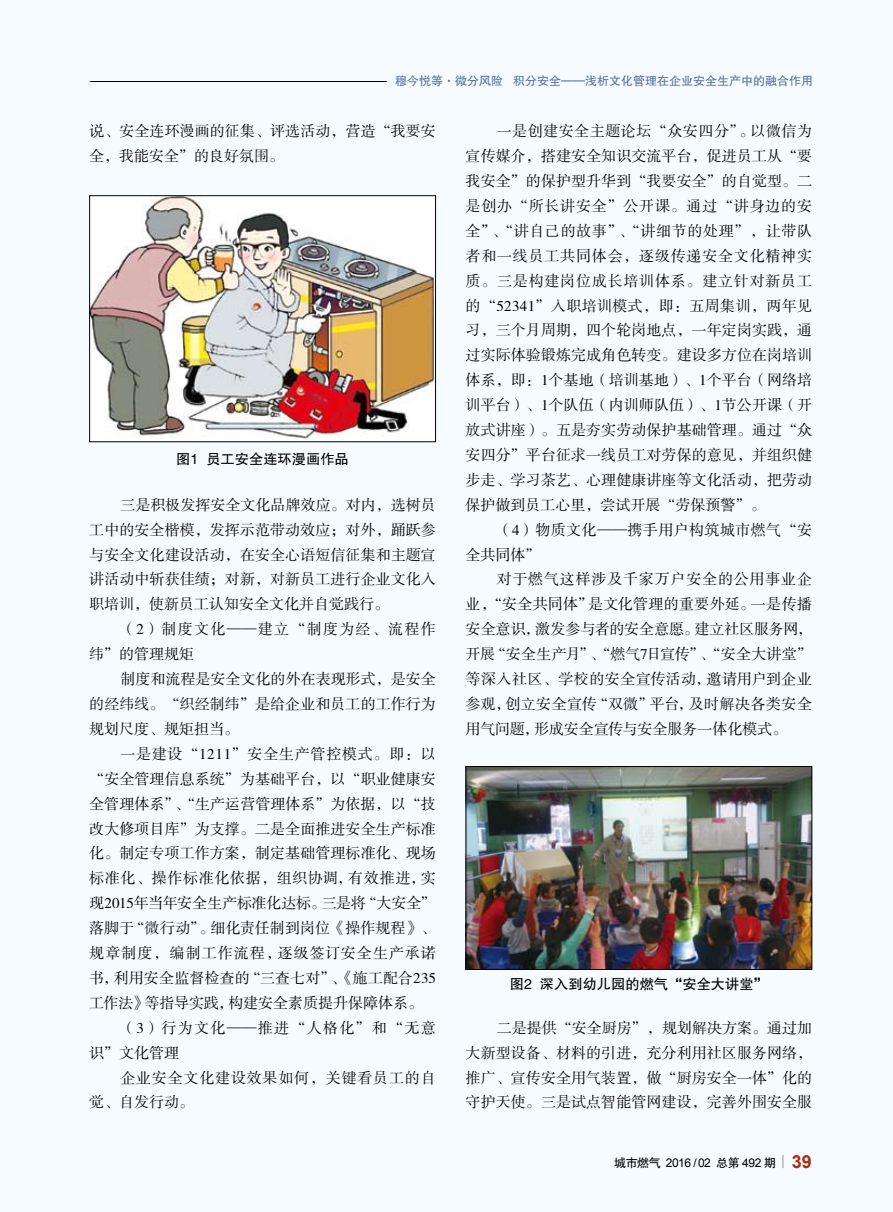
<style>
.page{position:relative;width:893px;height:1212px;background:#f5fbfe}
.page>*{position:absolute;margin:0;border:0;box-sizing:border-box;transform-origin:0 0}
.t1{font:15px/24.9px "FZSSJW GB1 0";letter-spacing:.005em;color:#000;text-align:justify}
.t2{font:15px/24.9px "FZSSJW GB1 0";letter-spacing:.085em;color:#000}
.t3{font:15px/24.9px "FZSSJW GB1 0";letter-spacing:.03em;color:#000}
.t4{font:15px "FZSSJW GB1 0";letter-spacing:.045em;color:#000}
.t5{font:15px "FZSSJW GB1 0";letter-spacing:.05em;color:#000}
.t6{font:15px "FZSSJW GB1 0";letter-spacing:.07em;color:#000}
.t7{font:15px "FZSSJW GB1 0";letter-spacing:.055em;color:#000}
.t8{font:14.25px "FZHTJW GB1 0";color:#000}
.t9{font:12px "FZHTJW GB1 0";color:#596e9e}
.t10{font:12px "Arial";letter-spacing:-.04em;color:#000}
.s1{font-family:"FZHTJW GB1 0"}
.s2{font-weight:700;font-size:18px;color:#a62e14}
</style>
<div class="page">
<hr style="left:0;top:81px;width:812px;height:1px;background:#000">
<div style="left:0;top:72px;width:89px;height:19px;background:#f5fbfe"></div>
<svg style="left:782px;top:1155px;width:1px;height:13px"></svg>
<img style="left:91px;top:197px;width:343px;height:242px">
<div style="left:89px;top:195px;width:347px;height:247px;border:1px solid #000"></div>
<img style="left:468px;top:768px;width:342px;height:200px">
<div style="left:466px;top:766px;width:346px;height:204px;border:1px solid #000"></div>
<div style="left:387px;top:78px;width:433px;height:7px;background:#f5fbfe"></div>
<p class="t9" style="left:395px;top:74px;width:419px">穆今悦等·微分风险 积分安全——浅析文化管理在企业安全生产中的融合作用</p>
<p class="t1" style="left:89px;top:119px;width:348px">说、安全连环漫画的征集、评选活动，营造“我要安全，我能安全”的良好氛围。</p>
<p class="t8" style="left:176px;top:451px;width:174px">图1 员工安全连环漫画作品</p>
<p class="t1" style="left:89px;top:493px;width:348px;text-indent:31px">三是积极发挥安全文化品牌效应。对内，选树员工中的安全楷模，发挥示范带动效应；对外，踊跃参与安全文化建设活动，在安全心语短信征集和主题宣讲活动中斩获佳绩；对新，对新员工进行企业文化入职培训，使新员工认知安全文化并自觉践行。</p>
<p class="t2" style="left:89px;top:617px;width:348px;text-indent:31px">（2）制度文化——建立“制度为经、流程作纬”的管理规矩</p>
<p class="t1" style="left:89px;top:667px;width:348px;text-indent:31px">制度和流程是安全文化的外在表现形式，是安全的经纬线。“织经制纬”是给企业和员工的工作行为规划尺度、规矩担当。</p>
<p class="t5" style="left:120px;top:746px;width:317px">一是建设“1211”安全生产管控模式。即：以</p>
<p class="t1" style="left:89px;top:767px;width:348px">“安全管理信息系统”为基础平台，以“职业健康安</p>
<p class="t1" style="left:89px;top:792px;width:348px">全管理体系”、“生产运营管理体系”为依据，以“技</p>
<p class="t1" style="left:89px;top:817px;width:348px">改大修项目库”为支撑。二是全面推进安全生产标准</p>
<p class="t1" style="left:89px;top:842px;width:348px">化。制定专项工作方案，制定基础管理标准化、现场</p>
<p class="t4" style="left:89px;top:870px;width:348px">标准化、操作标准化依据，组织协调，有效推进，实</p>
<p class="t1" style="left:89px;top:891px;width:348px">现2015年当年安全生产标准化达标。三是将“大安全”</p>
<p class="t1" style="left:89px;top:916px;width:348px">落脚于“微行动”。细化责任制到岗位《操作规程》、</p>
<p class="t6" style="left:89px;top:945px;width:348px">规章制度，编制工作流程，逐级签订安全生产承诺</p>
<p class="t1" style="left:89px;top:966px;width:348px">书，利用安全监督检查的“三查七对”、《施工配合235</p>
<p class="t1" style="left:89px;top:991px;width:335px">工作法》等指导实践，构建安全素质提升保障体系。</p>
<p class="t2" style="left:120px;top:1016px;width:317px">（3）行为文化——推进“人格化”和“无意</p>
<p class="t1" style="left:89px;top:1041px;width:92px">识”文化管理</p>
<p class="t7" style="left:120px;top:1069px;width:317px">企业安全文化建设效果如何，关键看员工的自</p>
<p class="t1" style="left:89px;top:1091px;width:107px">觉、自发行动。</p>
<p class="t1" style="left:466px;top:119px;width:348px;text-indent:31px">一是创建安全主题论坛“众安四分”。以微信为宣传媒介，搭建安全知识交流平台，促进员工从“要我安全”的保护型升华到“我要安全”的自觉型。二是创办“所长讲安全”公开课。通过“讲身边的安全”、“讲自己的故事”、“讲细节的处理”，让带队者和一线员工共同体会，逐级传递安全文化精神实质。三是构建岗位成长培训体系。建立针对新员工的“52341”入职培训模式，即：五周集训，两年见习，三个月周期，四个轮岗地点，一年定岗实践，通过实际体验锻炼完成角色转变。建设多方位在岗培训体系，即：1个基地（培训基地）、1个平台（网络培训平台）、1个队伍（内训师队伍）、1节公开课（开放式讲座）。五是夯实劳动保护基础管理。通过“众安四分”平台征求一线员工对劳保的意见，并组织健步走、学习茶艺、心理健康讲座等文化活动，把劳动保护做到员工心里，尝试开展“劳保预警”。</p>
<p class="t3" style="left:466px;top:518px;width:348px;text-indent:31px">（4）物质文化——携手用户构筑城市燃气“安全共同体”</p>
<p class="t1" style="left:466px;top:568px;width:348px;text-indent:31px">对于燃气这样涉及千家万户安全的公用事业企业，“安全共同体”是文化管理的重要外延。一是传播安全意识，激发参与者的安全意愿。建立社区服务网，开展“安全生产月”、“燃气7日宣传”、“安全大讲堂”等深入社区、学校的安全宣传活动，邀请用户到企业参观，创立安全宣传“双微”平台，及时解决各类安全用气问题，形成安全宣传与安全服务一体化模式。</p>
<p class="t8" style="left:510px;top:976px;width:260px">图2 深入到幼儿园的燃气“安全大讲堂”</p>
<p class="t1" style="left:466px;top:1016px;width:348px;text-indent:31px">二是提供“安全厨房”，规划解决方案。通过加大新型设备、材料的引进，充分利用社区服务网络，推广、宣传安全用气装置，做“厨房安全一体”化的守护天使。三是试点智能管网建设，完善外围安全服</p>
<p class="t10" style="left:614px;top:1155px;width:199px"><span class="s1">城市燃气</span> 2016 / 02 <span class="s1">总第</span> 492 <span class="s1">期</span> <span class="s2">39</span></p>
</div>
